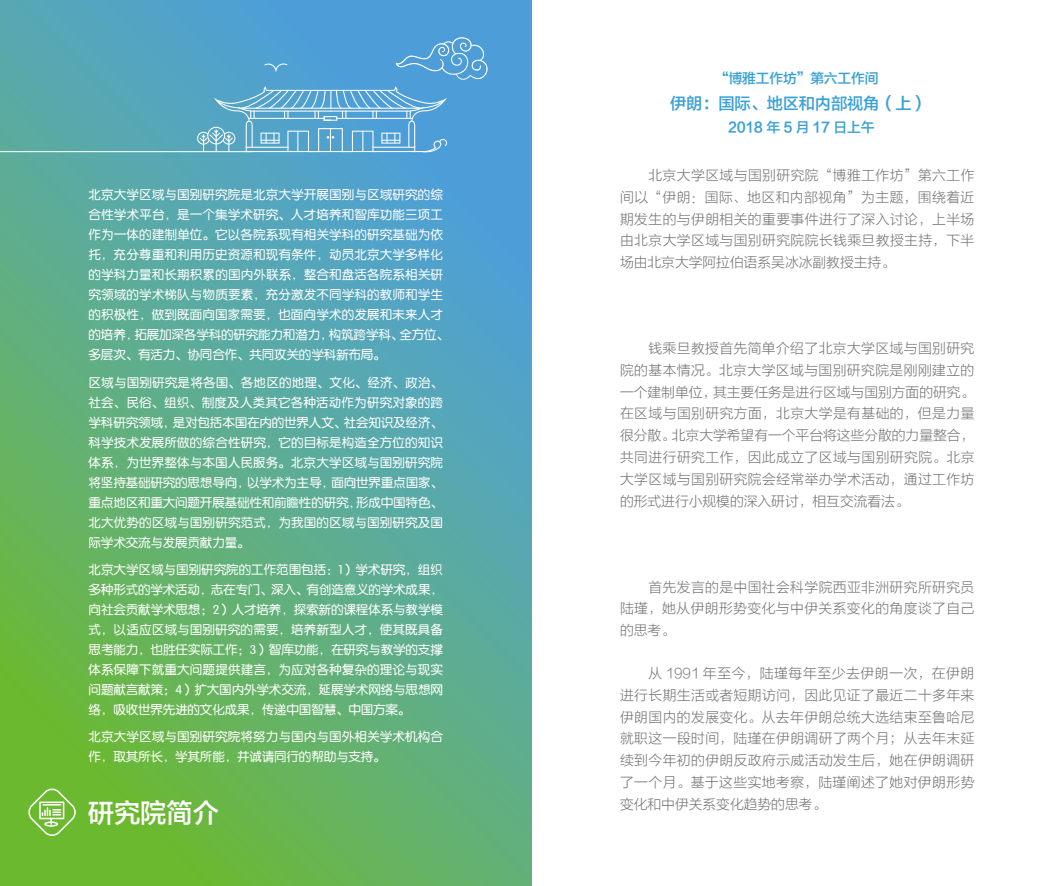
<style>
.page{position:relative;width:1063px;height:886px;background:#fff}
.page>*{position:absolute;margin:0;border:0;box-sizing:border-box;transform-origin:0 0}
.t1{font:26.25px "FZLTZHK GBK1 0";color:#fff}
.t2{font:16.25px "FZLTZHK GBK1 0";letter-spacing:-.01em;color:#3aa1d5}
.t3{font:13.75px/21.8px "FZLTXHJW GB1 0";letter-spacing:.035em;color:#727171;text-align:justify}
.t4{font:13.75px "FZLTZHK GBK1 0";letter-spacing:-.01em;color:#3aa1d5}
.t5{font:12.5px/20px "FZY3 JW GB1 0";letter-spacing:.015em;color:#fff}
</style>
<div class="page">
<svg style="left:0;top:0;width:531px;height:886px;background:#5dac8d"></svg>
<svg style="left:396px;top:37px;width:92px;height:43px;background:#61a9dc"></svg>
<svg style="left:264px;top:63px;width:23px;height:8px"></svg>
<svg style="left:0;top:86px;width:447px;height:66px;background:#63acc5"></svg>
<svg style="left:26px;top:786px;width:50px;height:52px;background:#86c554"></svg>
<p class="t5" style="left:89px;top:185px;width:362px">北京大学区域与国别研究院是北京大学开展国别与区域研究的综合性学术平台，是一个集学术研究、人才培养和智库功能三项工作为一体的建制单位。它以各院系现有相关学科的研究基础为依托，充分尊重和利用历史资源和现有条件，动员北京大学多样化的学科力量和长期积累的国内外联系，整合和盘活各院系相关研究领域的学术梯队与物质要素，充分激发不同学科的教师和学生的积极性，做到既面向国家需要，也面向学术的发展和未来人才的培养，拓展加深各学科的研究能力和潜力，构筑跨学科、全方位、多层次、有活力、协同合作、共同攻关的学科新布局。</p>
<p class="t5" style="left:89px;top:373px;width:356px;text-align:justify">区域与国别研究是将各国、各地区的地理、文化、经济、政治、社会、民俗、组织、制度及人类其它各种活动作为研究对象的跨学科研究领域，是对包括本国在内的世界人文、社会知识及经济、科学技术发展所做的综合性研究，它的目标是构造全方位的知识体系，为世界整体与本国人民服务。北京大学区域与国别研究院将坚持基础研究的思想导向，以学术为主导，面向世界重点国家、重点地区和重大问题开展基础性和前瞻性的研究，形成中国特色、北大优势的区域与国别研究范式，为我国的区域与国别研究及国际学术交流与发展贡献力量。</p>
<p class="t5" style="left:89px;top:560px;width:356px;text-align:justify">北京大学区域与国别研究院的工作范围包括：1）学术研究，组织多种形式的学术活动，志在专门、深入、有创造意义的学术成果，向社会贡献学术思想；2）人才培养，探索新的课程体系与教学模式，以适应区域与国别研究的需要，培养新型人才，使其既具备思考能力，也胜任实际工作；3）智库功能，在研究与教学的支撑体系保障下就重大问题提供建言，为应对各种复杂的理论与现实问题献言献策；4）扩大国内外学术交流，延展学术网络与思想网络，吸收世界先进的文化成果，传递中国智慧、中国方案。</p>
<p class="t5" style="left:89px;top:727px;width:356px">北京大学区域与国别研究院将努力与国内与国外相关学术机构合作，取其所长，学其所能，并诚请同行的帮助与支持。</p>
<h1 class="t1" style="left:88px;top:799px;width:133px">研究院简介</h1>
<p class="t4" style="left:715px;top:70px;width:165px">“博雅工作坊”第六工作间</p>
<p class="t4" style="left:728px;top:120px;width:148px">2018 年 5 月 17 日上午</p>
<h2 class="t2" style="left:670px;top:94px;width:259px">伊朗：国际、地区和内部视角（上）</h2>
<p class="t3" style="left:620px;top:165px;width:356px;text-indent:28px">北京大学区域与国别研究院“博雅工作坊”第六工作间以“伊朗：国际、地区和内部视角”为主题，围绕着近期发生的与伊朗相关的重要事件进行了深入讨论，上半场由北京大学区域与国别研究院院长钱乘旦教授主持，下半场由北京大学阿拉伯语系吴冰冰副教授主持。</p>
<p class="t3" style="left:620px;top:338px;width:356px;text-indent:28px">钱乘旦教授首先简单介绍了北京大学区域与国别研究院的基本情况。北京大学区域与国别研究院是刚刚建立的一个建制单位，其主要任务是进行区域与国别方面的研究。在区域与国别研究方面，北京大学是有基础的，但是力量很分散。北京大学希望有一个平台将这些分散的力量整合，共同进行研究工作，因此成立了区域与国别研究院。北京大学区域与国别研究院会经常举办学术活动，通过工作坊的形式进行小规模的深入研讨，相互交流看法。</p>
<p class="t3" style="left:620px;top:576px;width:356px;text-indent:28px">首先发言的是中国社会科学院西亚非洲研究所研究员陆瑾，她从伊朗形势变化与中伊关系变化的角度谈了自己的思考。</p>
<p class="t3" style="left:620px;top:663px;width:356px;text-indent:28px">从 1991 年至今，陆瑾每年至少去伊朗一次，在伊朗进行长期生活或者短期访问，因此见证了最近二十多年来伊朗国内的发展变化。从去年伊朗总统大选结束至鲁哈尼就职这一段时间，陆瑾在伊朗调研了两个月；从去年末延续到今年初的伊朗反政府示威活动发生后，她在伊朗调研了一个月。基于这些实地考察，陆瑾阐述了她对伊朗形势变化和中伊关系变化趋势的思考。</p>
</div>
